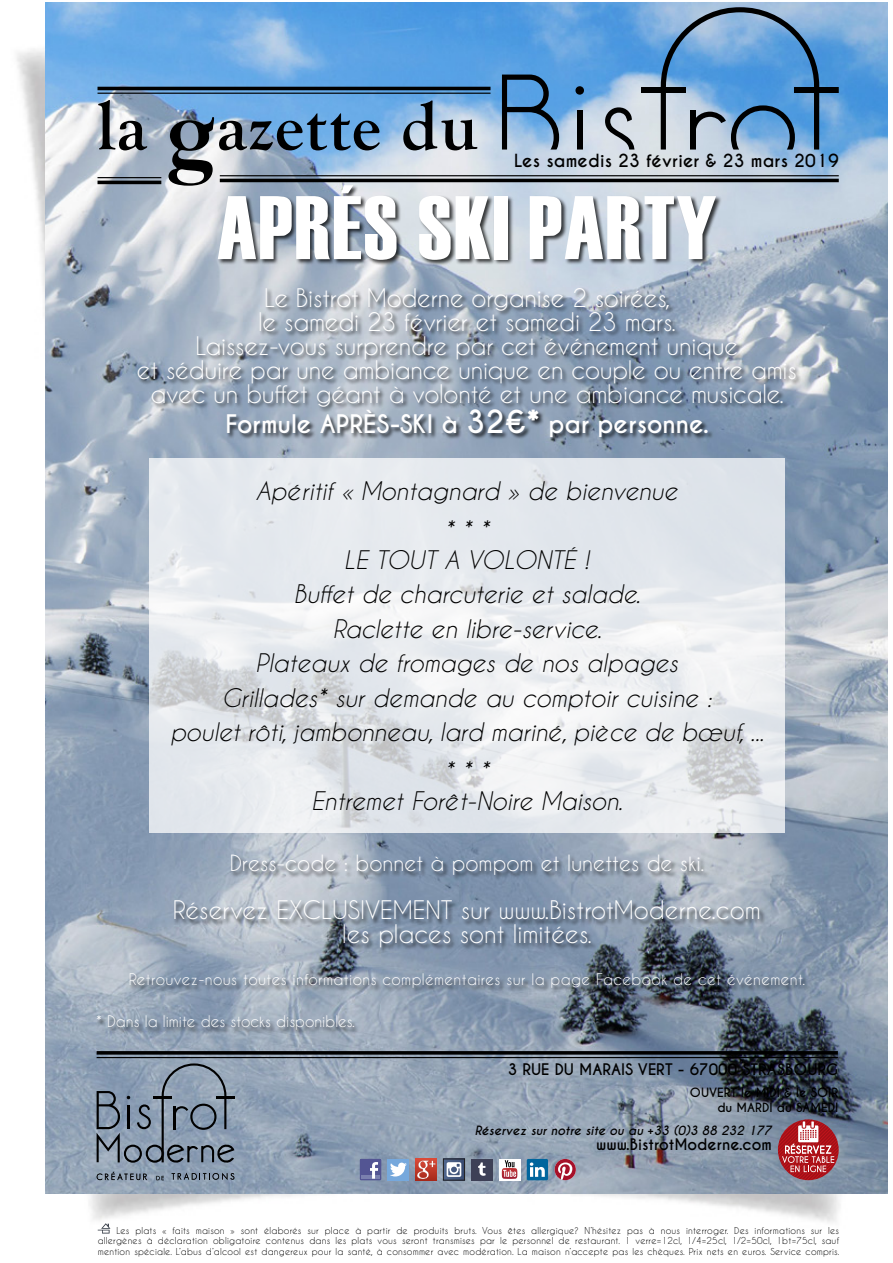
<style>
.page{position:relative;width:893px;height:1263px;background:#fff}
.page>*{position:absolute;margin:0;border:0;box-sizing:border-box;transform-origin:0 0}
.t1{font:90px "Haettenschweiler";letter-spacing:.02em;color:#fff}
.t2{font:24px "Caviar Dreams";letter-spacing:-.01em;color:#fff}
.t3{font:italic 24px "Caviar Dreams";color:#000}
.t4{font:700 24px "Caviar Dreams";color:#fff}
.t5{font:21px "Caviar Dreams";color:#fff}
.t6{font:700 16.95px "Caviar Dreams";letter-spacing:.01em;color:#000}
.t7{font:15px "Caviar Dreams";letter-spacing:.025em;color:#fff}
.t8{font:700 15px "Caviar Dreams";color:#000}
.t9{font:15px "Caviar Dreams";color:#fff}
.t10{font:italic 700 12px "Caviar Dreams";color:#000}
.t11{font:700 12px/15px "Caviar Dreams";color:#000;text-align:right}
.t12{font:9px/10.8px "Caviar Dreams";letter-spacing:.025em;color:#000;text-align:justify}
.s1{font-size:30px}
</style>
<div class="page">
<img style="left:46px;top:3px;width:842px;height:1190px">
<div style="left:97px;top:185px;width:714px;height:851px;background:#000;opacity:.75"></div>
<svg style="left:149px;top:459px;width:635px;height:374px;fill:#e5e9ee"></svg>
<svg style="left:98px;top:100px;width:379px;height:86px;background:#899fb6"></svg>
<hr style="left:98px;top:87px;width:392px;height:3px;background:#000">
<hr style="left:98px;top:93px;width:392px;height:1px;background:#000">
<hr style="left:220px;top:175px;width:619px;height:1px;background:#000">
<hr style="left:220px;top:179px;width:619px;height:3px;background:#000">
<hr style="left:98px;top:177px;width:63px;height:1px;background:#000">
<hr style="left:98px;top:181px;width:63px;height:3px;background:#000">
<svg style="left:502px;top:75px;width:57px;height:75px;background:#5780a7"></svg>
<div style="left:577px;top:111px;width:5px;height:39px;background:#000"></div>
<svg style="left:601px;top:107px;width:33px;height:43px"></svg>
<svg style="left:575px;top:86px;width:9px;height:9px"></svg>
<div style="left:641px;top:88px;width:44px;height:5px;background:#000"></div>
<div style="left:794px;top:88px;width:45px;height:5px;background:#000"></div>
<svg style="left:661px;top:7px;width:158px;height:143px;background:#6a97c2"></svg>
<div style="left:691px;top:111px;width:5px;height:39px;background:#000"></div>
<svg style="left:97px;top:1171px;width:50px;height:9px"></svg>
<svg style="left:156px;top:1176px;width:8px;height:4px"></svg>
<svg style="left:172px;top:1172px;width:62px;height:8px"></svg>
<svg style="left:97px;top:1063px;width:137px;height:100px;background:#7a899b"></svg>
<hr style="left:97px;top:1051px;width:741px;height:3px;background:#000">
<hr style="left:97px;top:1057px;width:741px;height:1px;background:#000">
<svg style="left:98px;top:1223px;width:12px;height:10px"></svg>
<svg style="left:778px;top:1119px;width:61px;height:61px;background:#b05760"></svg>
<div style="left:360px;top:1159px;width:21px;height:21px;background:#535593"></div>
<hr style="left:361px;top:1175px;width:19px;height:4px;background:#7a80ae">
<svg style="left:370px;top:1162px;width:8px;height:17px"></svg>
<div style="left:388px;top:1159px;width:21px;height:21px;background:#76a8dc"></div>
<svg style="left:390px;top:1162px;width:17px;height:14px"></svg>
<svg style="left:415px;top:1159px;width:22px;height:21px"></svg>
<svg style="left:417px;top:1160px;width:19px;height:19px"></svg>
<svg style="left:445px;top:1161px;width:18px;height:17px"></svg>
<div style="left:443px;top:1159px;width:22px;height:21px;border:1px solid #232020"></div>
<svg style="left:447px;top:1162px;width:14px;height:15px"></svg>
<div style="left:471px;top:1159px;width:21px;height:21px;background:#3d4056"></div>
<svg style="left:478px;top:1162px;width:8px;height:14px"></svg>
<svg style="left:499px;top:1159px;width:21px;height:21px"></svg>
<svg style="left:502px;top:1160px;width:15px;height:19px"></svg>
<div style="left:527px;top:1159px;width:21px;height:21px;background:#00659d;border-radius:2px"></div>
<svg style="left:530px;top:1162px;width:15px;height:15px"></svg>
<svg style="left:555px;top:1159px;width:21px;height:21px"></svg>
<h3 class="t6" style="left:514px;top:151px;width:326px">Les samedis 23 février &amp; 23 mars 2019</h3>
<p class="t1" style="left:217px;top:176px;width:501px">APRÉS SKI PARTY</p>
<p class="t2" style="left:264px;top:284px;width:407px">Le Bistrot Moderne organise 2 soirées,</p>
<p class="t2" style="left:258px;top:308px;width:419px">le samedi 23 février et samedi 23 mars.</p>
<p class="t2" style="left:195px;top:332px;width:544px">Laissez-vous surprendre par cet événement unique</p>
<p class="t2" style="left:137px;top:356px;width:661px">et séduire par une ambiance unique en couple ou entre amis</p>
<p class="t2" style="left:150px;top:380px;width:635px">avec un buffet géant à volonté et une ambiance musicale.</p>
<p class="t4" style="left:225px;top:410px;width:485px">Formule APRÈS-SKI à <span class="s1">32€*</span> par personne.</p>
<p class="t3" style="left:256px;top:477px;width:423px">Apéritif « Montagnard » de bienvenue</p>
<p class="t3" style="left:444px;top:516px;width:46px">* * *</p>
<p class="t3" style="left:344px;top:546px;width:247px">LE TOUT A VOLONTÉ !</p>
<p class="t3" style="left:294px;top:580px;width:348px">Buffet de charcuterie et salade.</p>
<p class="t3" style="left:333px;top:615px;width:270px">Raclette en libre-service.</p>
<p class="t3" style="left:256px;top:649px;width:424px">Plateaux de fromages de nos alpages</p>
<p class="t3" style="left:222px;top:684px;width:491px">Grillades* sur demande au comptoir cuisine :</p>
<p class="t3" style="left:170px;top:718px;width:595px">poulet rôti, jambonneau, lard mariné, pièce de bœuf, ...</p>
<p class="t3" style="left:444px;top:757px;width:46px">* * *</p>
<p class="t3" style="left:312px;top:787px;width:313px">Entremet Forêt-Noire Maison.</p>
<p class="t5" style="left:230px;top:851px;width:476px">Dress-code : bonnet à pompom et lunettes de ski.</p>
<p class="t2" style="left:173px;top:896px;width:590px">Réservez EXCLUSIVEMENT sur www.BistrotModerne.com</p>
<p class="t2" style="left:342px;top:920px;width:251px">les places sont limitées.</p>
<p class="t7" style="left:129px;top:970px;width:678px">Retrouvez-nous toutes informations complémentaires sur la page Facebook de cet événement.</p>
<p class="t9" style="left:96px;top:1012px;width:260px">* Dans la limite des stocks disponibles.</p>
<h3 class="t8" style="left:508px;top:1060px;width:332px">3 RUE DU MARAIS VERT - 67000 STRASBOURG</h3>
<h3 class="t11" style="left:690px;top:1086px;width:150px">OUVERT le MIDI &amp; le SOIR du MARDI au SAMEDI</h3>
<h3 class="t10" style="left:475px;top:1123px;width:299px">Réservez sur notre site ou au +33 (0)3 88 232 177</h3>
<h3 class="t8" style="left:596px;top:1135px;width:177px">www.BistrotModerne.com</h3>
<p class="t12" style="left:98px;top:1224px;width:743px;text-indent:19px">Les plats « faits maison » sont élaborés sur place à partir de produits bruts. Vous êtes allergique? N’hésitez pas à nous interroger. Des informations sur les allergènes à déclaration obligatoire contenus dans les plats vous seront transmises par le personnel de restaurant. 1 verre=12cl, 1/4=25cl, 1/2=50cl, 1bt=75cl, sauf mention spéciale. L’abus d’alcool est dangereux pour la santé, à consommer avec modération. La maison n’accepte pas les chèques. Prix nets en euros. Service compris.</p>
</div>
